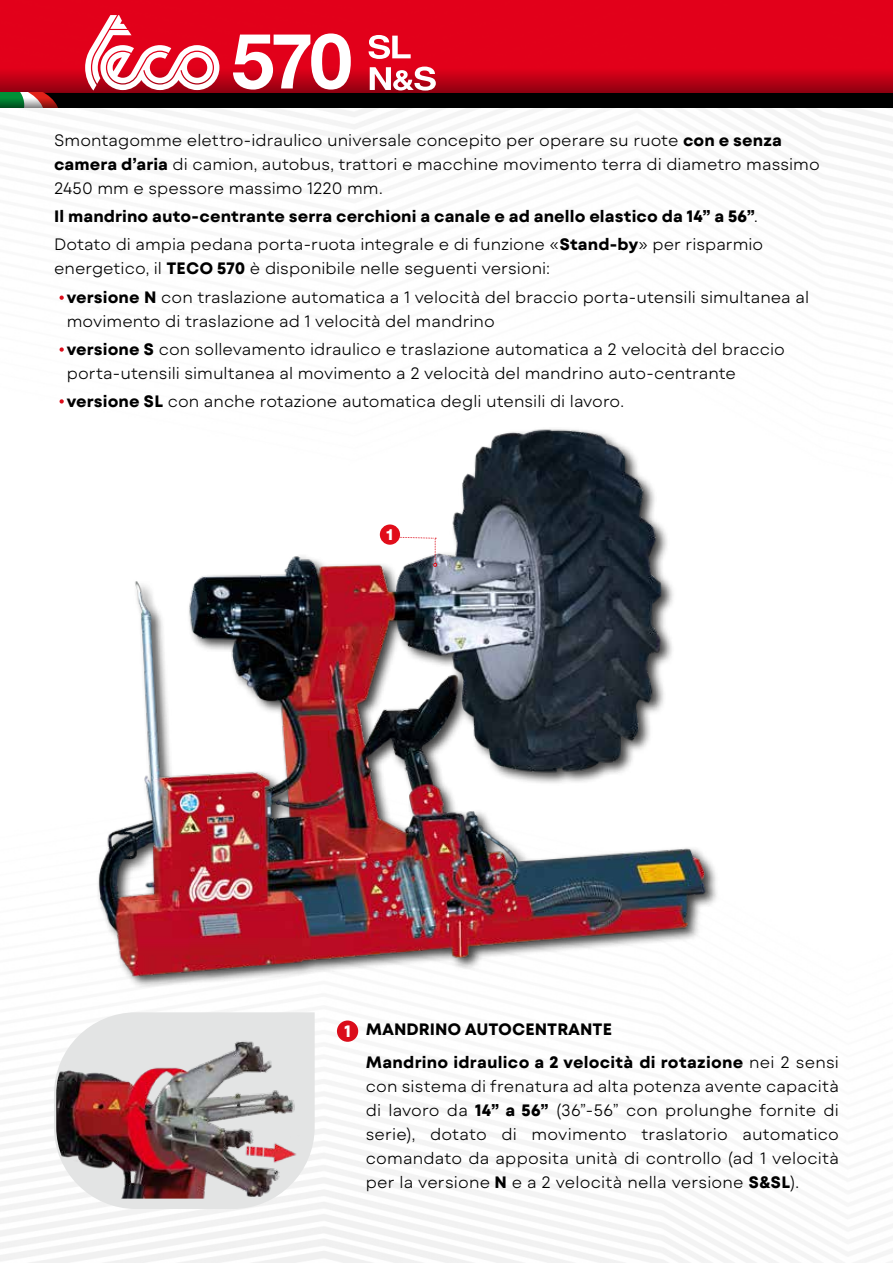
<style>
.page{position:relative;width:893px;height:1263px;background:#fff}
.page>*{position:absolute;margin:0;border:0;box-sizing:border-box;transform-origin:0 0}
.t1{font:300 16.5px/24px "Mont Blanc";color:#000}
.t2{font:700 16.5px/28.2px "Mont Blanc";letter-spacing:.005em;color:#000}
.t3{font:700 16.5px "Mont Blanc";color:#fff}
.t4{font:800 15.45px "Helvetica Neue LT Std";color:#fff}
.s1{font-weight:700}
.s2{font-weight:300}
</style>
<div class="page">
<img style="left:0;top:108px;width:893px;height:1155px">
<div style="left:0;top:0;width:893px;height:68px;background:#e2001a"></div>
<svg style="left:219px;top:68px;width:674px;height:25px"></svg>
<div style="left:0;top:93px;width:893px;height:15px;background:#000"></div>
<svg style="left:0;top:15px;width:219px;height:93px"></svg>
<svg style="left:233px;top:33px;width:118px;height:57px"></svg>
<svg style="left:370px;top:67px;width:66px;height:24px"></svg>
<svg style="left:369px;top:35px;width:42px;height:24px"></svg>
<img style="left:53px;top:1011px;width:263px;height:199px">
<div style="left:337px;top:1020px;width:21px;height:22px;background:#db0d1b;border-radius:50%"></div>
<img style="left:88px;top:421px;width:627px;height:583px">
<svg style="left:390px;top:536px;width:47px;height:31px"></svg>
<div style="left:380px;top:524px;width:20px;height:21px;background:#e10d1a;border-radius:50%"></div>
<svg style="left:60px;top:296px;width:4px;height:4px"></svg>
<svg style="left:60px;top:347px;width:4px;height:5px"></svg>
<svg style="left:60px;top:399px;width:4px;height:5px"></svg>
<p class="t1" style="left:54px;top:128px;width:767px">Smontagomme elettro-idraulico universale concepito per operare su ruote <span class="s1">con e senza camera d’aria</span> di camion, autobus, trattori e macchine movimento terra di diametro massimo<br>2450 mm e spessore massimo 1220 mm.</p>
<p class="t2" style="left:54px;top:202px;width:711px">Il mandrino auto-centrante serra cerchioni a canale e ad anello elastico da 14” a 56”<span class="s2">.<br>Dotato di ampia pedana porta-ruota integrale e di funzione «</span>Stand-by<span class="s2">» per risparmio</span></p>
<p class="t1" style="left:67px;top:255px;width:744px;line-height:28.2px;text-indent:-13px">energetico, il <span class="s1">TECO 570</span> è disponibile nelle seguenti versioni:<br><span class="s1">versione N</span> con traslazione automatica a 1 velocità del braccio porta-utensili simultanea al</p>
<p class="t1" style="left:67px;top:307px;width:720px;line-height:28.2px">movimento di traslazione ad 1 velocità del mandrino<br><span class="s1">versione S</span> con sollevamento idraulico e traslazione automatica a 2 velocità del braccio</p>
<p class="t1" style="left:67px;top:359px;width:671px;line-height:28.2px">porta-utensili simultanea al movimento a 2 velocità del mandrino auto-centrante <span class="s1">versione SL</span> con anche rotazione automatica degli utensili di lavoro.</p>
<p class="t4" style="left:385px;top:525px;width:11px">1</p>
<p class="t3" style="left:344px;top:1021px;width:8px">1</p>
<p class="t2" style="left:366px;top:1013px;width:475px;line-height:33.3px">MANDRINO AUTOCENTRANTE<br>Mandrino idraulico a 2 velocità di rotazione <span class="s2">nei 2 sensi</span></p>
<p class="t1" style="left:366px;top:1074px;width:475px;text-align:justify">con sistema di frenatura ad alta potenza avente capacità di lavoro da <span class="s1">14” a 56”</span> (36”-56” con prolunghe fornite di serie), dotato di movimento traslatorio automatico comandato da apposita unità di controllo (ad 1 velocità per la versione <span class="s1">N</span> e a 2 velocità nella versione <span class="s1">S&amp;SL</span>).</p>
</div>
